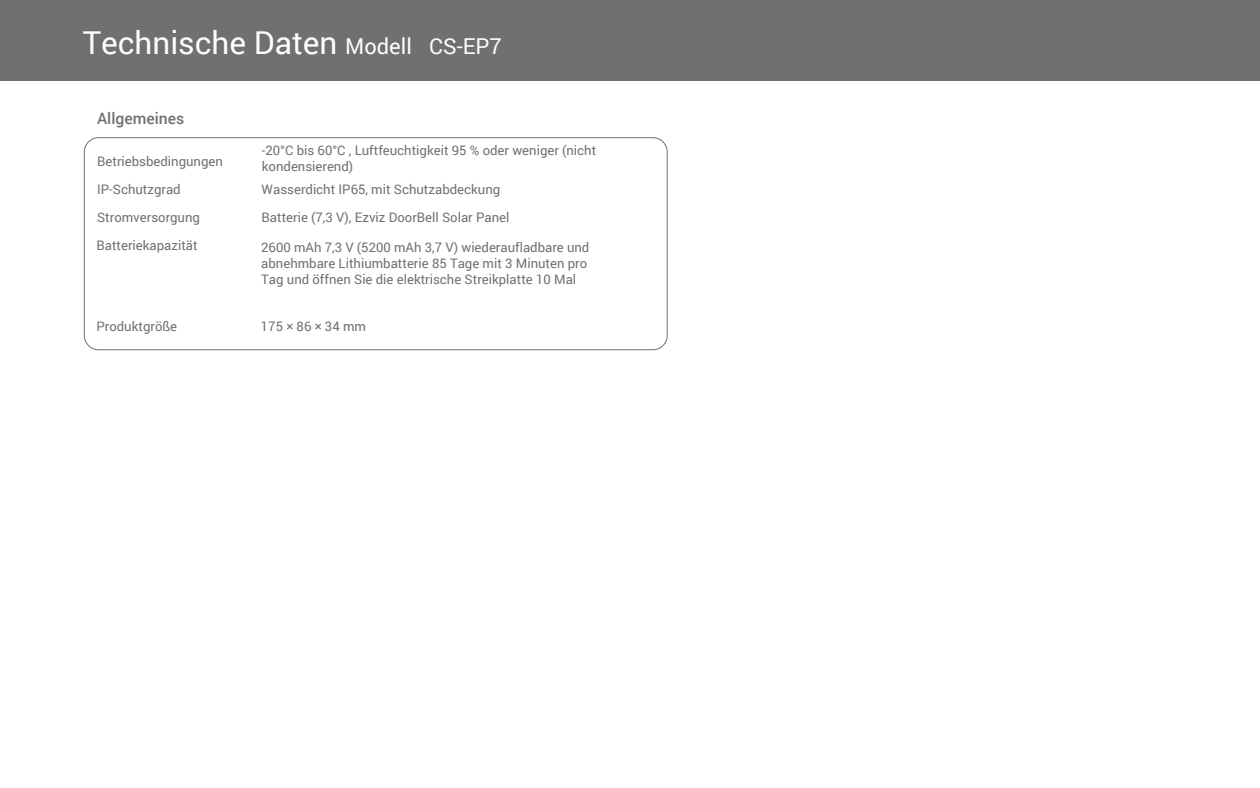
<style>
.page{position:relative;width:1260px;height:788px;background:#fff}
.page>*{position:absolute;margin:0;border:0;box-sizing:border-box;transform-origin:0 0}
.t1{font:31.5px "Roboto";color:#fcfdfd}
.t2{font:500 15.75px "Roboto";color:#717071}
.t3{font:13.12px/15.8px "Roboto";color:#717071}
.s1{font-size:21.88px}
</style>
<div class="page">
<div style="left:0;top:0;width:1260px;height:80px;background:#717071"></div>
<div style="left:84px;top:137px;width:584px;height:213px;border:1px solid #717071;border-radius:14px"></div>
<h1 class="t1" style="left:83px;top:21px;width:421px">Technische Daten <span class="s1">Modell CS-EP7</span></h1>
<p class="t2" style="left:97px;top:107px;width:89px">Allgemeines</p>
<p class="t3" style="left:97px;top:153px;width:127px">Betriebsbedingungen</p>
<p class="t3" style="left:262px;top:142px;width:336px">-20°C bis 60°C , Luftfeuchtigkeit 95 % oder weniger (nicht kondensierend)</p>
<p class="t3" style="left:97px;top:181px;width:85px">IP-Schutzgrad</p>
<p class="t3" style="left:262px;top:181px;width:240px">Wasserdicht IP65, mit Schutzabdeckung</p>
<p class="t3" style="left:97px;top:209px;width:104px">Stromversorgung</p>
<p class="t3" style="left:262px;top:209px;width:249px">Batterie (7,3 V), Ezviz DoorBell Solar Panel</p>
<p class="t3" style="left:96px;top:237px;width:103px">Batteriekapazität</p>
<p class="t3" style="left:261px;top:239px;width:330px">2600 mAh 7,3 V (5200 mAh 3,7 V) wiederaufladbare und abnehmbare Lithiumbatterie 85 Tage mit 3 Minuten pro<br>Tag und öffnen Sie die elektrische Streikplatte 10 Mal</p>
<p class="t3" style="left:96px;top:318px;width:82px">Produktgröße</p>
<p class="t3" style="left:261px;top:318px;width:107px">175 × 86 × 34 mm</p>
</div>
